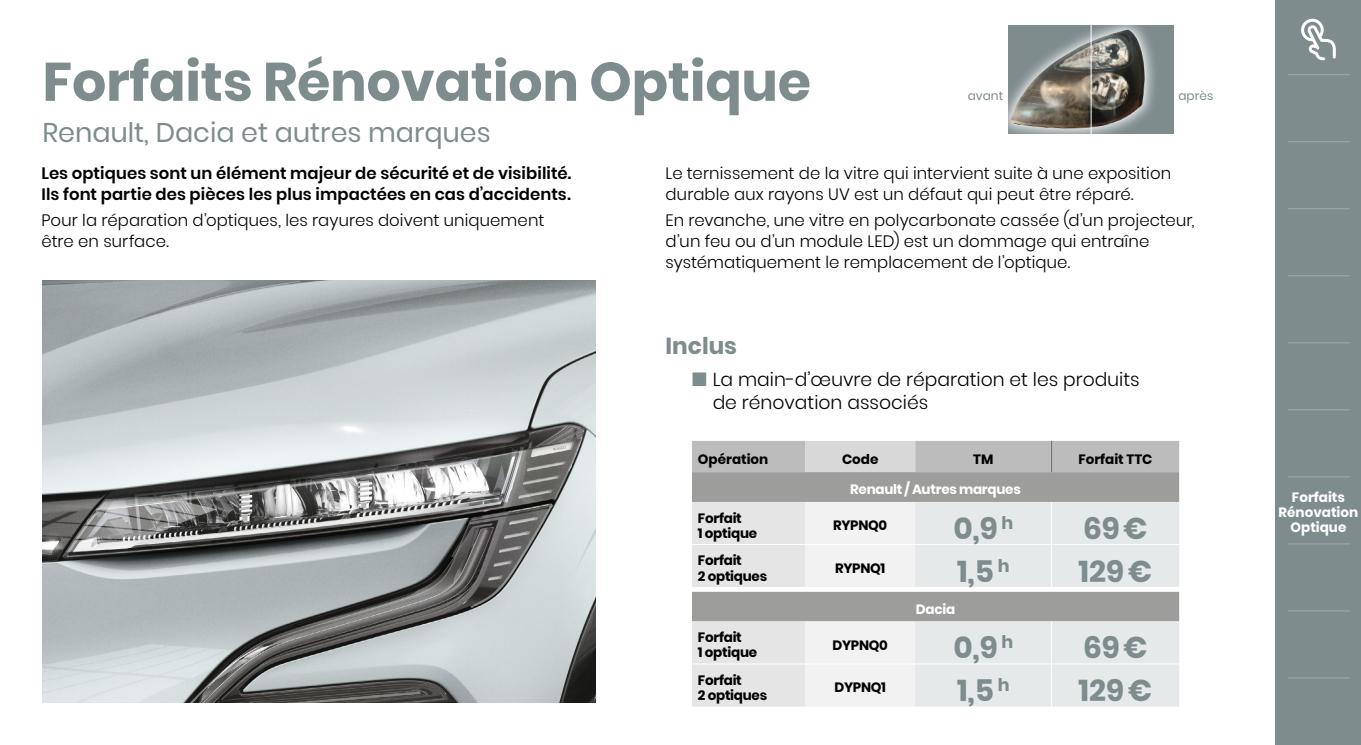
<style>
.page{position:relative;width:1361px;height:745px;background:#fff}
.page>*{position:absolute;margin:0;border:0;box-sizing:border-box;transform-origin:0 0}
.t1{font:700 54px "Poppins";letter-spacing:-.005em;color:#7f8c8e}
.t2{font:700 30px "Poppins";color:#7f8c8e}
.t3{font:27px "Poppins";color:#7f8c8e}
.t4{font:700 23.1px "Poppins";color:#7f8c8e}
.t5{font:300 18.75px/22.5px "Poppins";color:#000}
.t6{font:300 16.5px/21px "Poppins";letter-spacing:.005em;color:#000}
.t7{font:600 16.5px/21px "Poppins";letter-spacing:.005em;color:#000}
.t8{font:700 13.5px/15px "Poppins";letter-spacing:-.02em;color:#000}
.t9{font:700 13.5px/15px "Poppins";color:#fff;text-align:center}
.t10{font:700 13.5px "Poppins";letter-spacing:-.02em;color:#fff}
.t11{font:700 13.5px "Poppins";color:#000}
.t12{font:12.15px "Poppins";color:#7f8c8e}
</style>
<div class="page">
<img style="left:43px;top:281px;width:552px;height:421px">
<div style="left:1091px;top:25px;width:82px;height:109px;background:#7f8c8e"></div>
<svg style="left:1008px;top:25px;width:146px;height:109px"></svg>
<img style="left:1009px;top:29px;width:136px;height:100px">
<hr style="left:1090px;top:24px;width:1px;height:111px;background:#fff">
<div style="left:692px;top:441px;width:487px;height:31px;background:#bcbcbc"></div>
<div style="left:805px;top:440px;width:110px;height:32px;background:#d8d8d8"></div>
<div style="left:692px;top:472px;width:487px;height:29px;background:#9d9d9c"></div>
<svg style="left:692px;top:501px;width:487px;height:205px"></svg>
<hr style="left:1051px;top:440px;width:1px;height:32px;background:#6f6f6f">
<hr style="left:1051px;top:501px;width:1px;height:43px;background:#fff">
<hr style="left:1051px;top:544px;width:1px;height:42px;background:#fff">
<hr style="left:1051px;top:621px;width:1px;height:42px;background:#fff">
<hr style="left:1051px;top:663px;width:1px;height:43px;background:#fff">
<hr style="left:692px;top:663px;width:113px;height:1px;background:#fff">
<hr style="left:805px;top:663px;width:110px;height:1px;background:#fff">
<hr style="left:915px;top:663px;width:136px;height:1px;background:#fff">
<hr style="left:1051px;top:663px;width:128px;height:1px;background:#fff">
<hr style="left:692px;top:544px;width:113px;height:1px;background:#fff">
<hr style="left:805px;top:544px;width:110px;height:1px;background:#fff">
<hr style="left:915px;top:544px;width:136px;height:1px;background:#fff">
<hr style="left:1051px;top:544px;width:128px;height:1px;background:#fff">
<div style="left:1276px;top:0;width:85px;height:744px;background:#7f8c8e"></div>
<svg style="left:1301px;top:19px;width:35px;height:41px"></svg>
<hr style="left:1287px;top:74px;width:63px;height:1px;background:#a0aaab">
<hr style="left:1287px;top:141px;width:63px;height:1px;background:#a0aaab">
<hr style="left:1287px;top:208px;width:63px;height:1px;background:#a0aaab">
<hr style="left:1287px;top:275px;width:63px;height:1px;background:#a0aaab">
<hr style="left:1287px;top:342px;width:63px;height:1px;background:#a0aaab">
<hr style="left:1287px;top:409px;width:63px;height:1px;background:#a0aaab">
<hr style="left:1287px;top:476px;width:63px;height:1px;background:#a0aaab">
<hr style="left:1287px;top:543px;width:63px;height:1px;background:#a0aaab">
<hr style="left:1287px;top:610px;width:63px;height:1px;background:#a0aaab">
<hr style="left:1287px;top:677px;width:63px;height:1px;background:#a0aaab">
<h1 class="t1" style="left:43px;top:50px;width:770px">Forfaits Rénovation Optique</h1>
<h3 class="t3" style="left:43px;top:116px;width:450px">Renault, Dacia et autres marques</h3>
<p class="t12" style="left:967px;top:88px;width:37px">avant</p>
<p class="t12" style="left:1178px;top:88px;width:36px">après</p>
<p class="t7" style="left:41px;top:163px;width:531px">Les optiques sont un élément majeur de sécurité et de visibilité.<br>Ils font partie des pièces les plus impactées en cas d’accidents.</p>
<p class="t6" style="left:41px;top:209px;width:504px">Pour la réparation d’optiques, les rayures doivent uniquement être en surface.</p>
<p class="t6" style="left:665px;top:163px;width:507px">Le ternissement de la vitre qui intervient suite à une exposition durable aux rayons UV est un défaut qui peut être réparé.</p>
<p class="t6" style="left:665px;top:209px;width:530px">En revanche, une vitre en polycarbonate cassée (d’un projecteur, d’un feu ou d’un module LED) est un dommage qui entraîne systématiquement le remplacement de l’optique.</p>
<h3 class="t4" style="left:665px;top:332px;width:73px">Inclus</h3>
<p class="t5" style="left:713px;top:368px;width:428px">La main-d’œuvre de réparation et les produits de rénovation associés</p>
<p class="t11" style="left:698px;top:451px;width:72px">Opération</p>
<p class="t8" style="left:842px;top:451px;width:38px">Code</p>
<p class="t8" style="left:973px;top:451px;width:22px">TM</p>
<p class="t11" style="left:1078px;top:451px;width:76px">Forfait TTC</p>
<p class="t10" style="left:850px;top:481px;width:172px">Renault / Autres marques</p>
<p class="t8" style="left:698px;top:510px;width:61px">Forfait<br>1 optique</p>
<p class="t8" style="left:833px;top:517px;width:56px">RYPNQ0</p>
<h2 class="t2" style="left:953px;top:510px;width:62px">0,9 <sup>h</sup></h2>
<h2 class="t2" style="left:1083px;top:510px;width:66px">69€</h2>
<p class="t8" style="left:698px;top:553px;width:71px">Forfait<br>2 optiques</p>
<p class="t8" style="left:835px;top:560px;width:52px">RYPNQ1</p>
<h2 class="t2" style="left:957px;top:553px;width:54px">1,5 <sup>h</sup></h2>
<h2 class="t2" style="left:1078px;top:553px;width:75px">129€</h2>
<p class="t9" style="left:916px;top:601px;width:41px">Dacia</p>
<p class="t8" style="left:698px;top:629px;width:61px">Forfait<br>1 optique</p>
<p class="t8" style="left:832px;top:637px;width:57px">DYPNQ0</p>
<h2 class="t2" style="left:953px;top:630px;width:62px">0,9 <sup>h</sup></h2>
<h2 class="t2" style="left:1083px;top:630px;width:66px">69€</h2>
<p class="t8" style="left:698px;top:672px;width:71px">Forfait<br>2 optiques</p>
<p class="t8" style="left:834px;top:679px;width:53px">DYPNQ1</p>
<h2 class="t2" style="left:957px;top:672px;width:54px">1,5 <sup>h</sup></h2>
<h2 class="t2" style="left:1078px;top:672px;width:75px">129€</h2>
<p class="t9" style="left:1278px;top:490px;width:81px">Forfaits<br>Rénovation<br>Optique</p>
</div>
